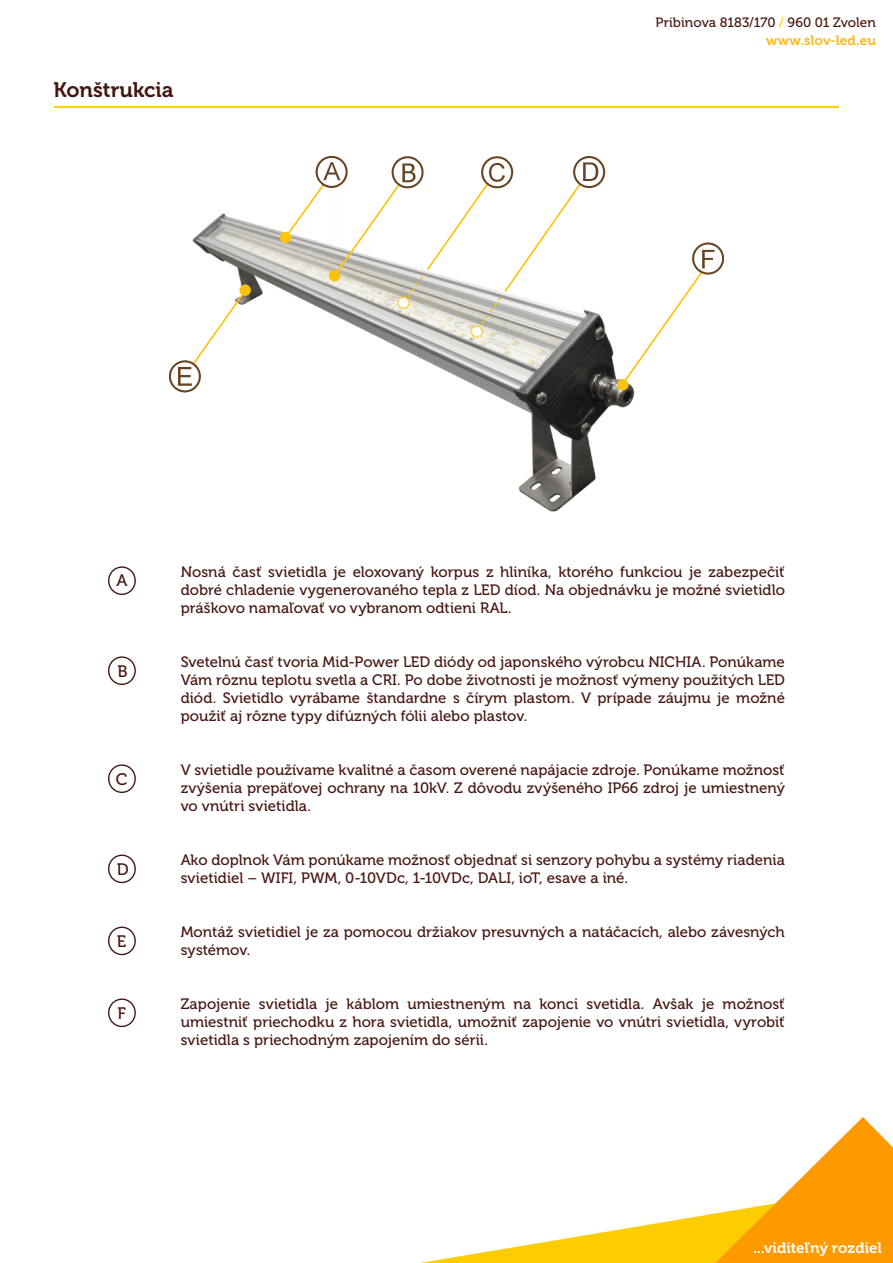
<style>
.page{position:relative;width:893px;height:1263px;background:#fff}
.page>*{position:absolute;margin:0;border:0;box-sizing:border-box;transform-origin:0 0}
.t1{font:21px "Museo 700";letter-spacing:-.005em;color:#441611}
.t2{font:16.65px "Museo 500";color:#48150f}
.t3{font:15px/18px "Museo 500";color:#48150f;text-align:justify}
.t4{font:15px "Museo 700";color:#fff}
.t5{font:13.5px "Museo 500";color:#48150f}
.t6{font:13.5px "Museo 700";letter-spacing:.005em;color:#fbba18}
.s1{color:#ffd100}
.s2{color:#4b150a}
.s3{color:#46160f}
</style>
<div class="page">
<hr style="left:54px;top:106px;width:785px;height:2px;background:#ffd100">
<svg style="left:420px;top:1117px;width:473px;height:146px"></svg>
<img style="left:169px;top:157px;width:555px;height:355px">
<div style="left:108px;top:566px;width:28px;height:29px;border:1px solid #451712;border-radius:50%"></div>
<div style="left:108px;top:656px;width:28px;height:29px;border:1px solid #451712;border-radius:50%"></div>
<div style="left:108px;top:764px;width:28px;height:29px;border:1px solid #451712;border-radius:50%"></div>
<div style="left:108px;top:854px;width:28px;height:29px;border:1px solid #451712;border-radius:50%"></div>
<div style="left:108px;top:926px;width:28px;height:29px;border:1px solid #451712;border-radius:50%"></div>
<div style="left:108px;top:998px;width:28px;height:29px;border:1px solid #451712;border-radius:50%"></div>
<p class="t1" style="left:53px;top:78px;width:122px">Konštrukcia</p>
<p class="t5" style="left:655px;top:15px;width:222px">Pribinova 8183/170 <span class="s1">/</span> <span class="s2">960 01 Zvolen</span></p>
<p class="t6" style="left:766px;top:33px;width:111px">www.slov-led.eu</p>
<p class="t2" style="left:116px;top:571px;width:13px">A</p>
<p class="t2" style="left:117px;top:662px;width:12px">B</p>
<p class="t2" style="left:116px;top:770px;width:13px">C</p>
<p class="t2" style="left:117px;top:860px;width:13px">D</p>
<p class="t2" style="left:117px;top:932px;width:11px">E</p>
<p class="t2" style="left:117px;top:1004px;width:10px">F</p>
<p class="t3" style="left:181px;top:563px;width:606px">Nosná časť <span class="s3">svietidla</span> je eloxovaný korpus z hliníka, ktorého funkciou je zabezpečiť dobré chladenie vygenerovaného tepla z LED díod. Na objednávku je možné <span class="s3">svietidlo </span>práškovo namaľovať vo vybranom odtieni RAL.</p>
<p class="t3" style="left:181px;top:653px;width:606px">Svetelnú časť tvoria Mid-Power LED diódy od japonského výrobcu NICHIA. Ponúkame Vám rôznu teplotu svetla a CRI. Po dobe životnosti je možnosť výmeny použitých LED diód. Svietidlo vyrábame štandardne s čírym plastom. V prípade záujmu je možné použiť aj rôzne typy difúzných fólii alebo plastov.</p>
<p class="t3" style="left:181px;top:761px;width:606px">V <span class="s3">svietidle</span> používame kvalitné a časom overené napájacie zdroje. Ponúkame možnosť zvýšenia prepäťovej ochrany na 10kV. Z dôvodu zvýšeného IP66 zdroj je umiestnený vo vnútri svietidla.</p>
<p class="t3" style="left:181px;top:851px;width:606px">Ako doplnok Vám ponúkame možnosť objednať si senzory pohybu a systémy riadenia svietidiel – WIFI, PWM, 0-10VDc, 1-10VDc, DALI, ioT, esave a iné.</p>
<p class="t3" style="left:181px;top:923px;width:606px">Montáž svietidiel je za pomocou držiakov presuvných a natáčacích, alebo závesných systémov.</p>
<p class="t3" style="left:181px;top:995px;width:606px">Zapojenie svietidla je káblom umiestneným na konci svetidla. Avšak je možnosť umiestniť priechodku z hora svietidla, umožniť zapojenie vo vnútri svietidla, vyrobiť svietidla s priechodným zapojením do sérii.</p>
<p class="t4" style="left:753px;top:1239px;width:130px">...viditeľný rozdiel</p>
</div>
